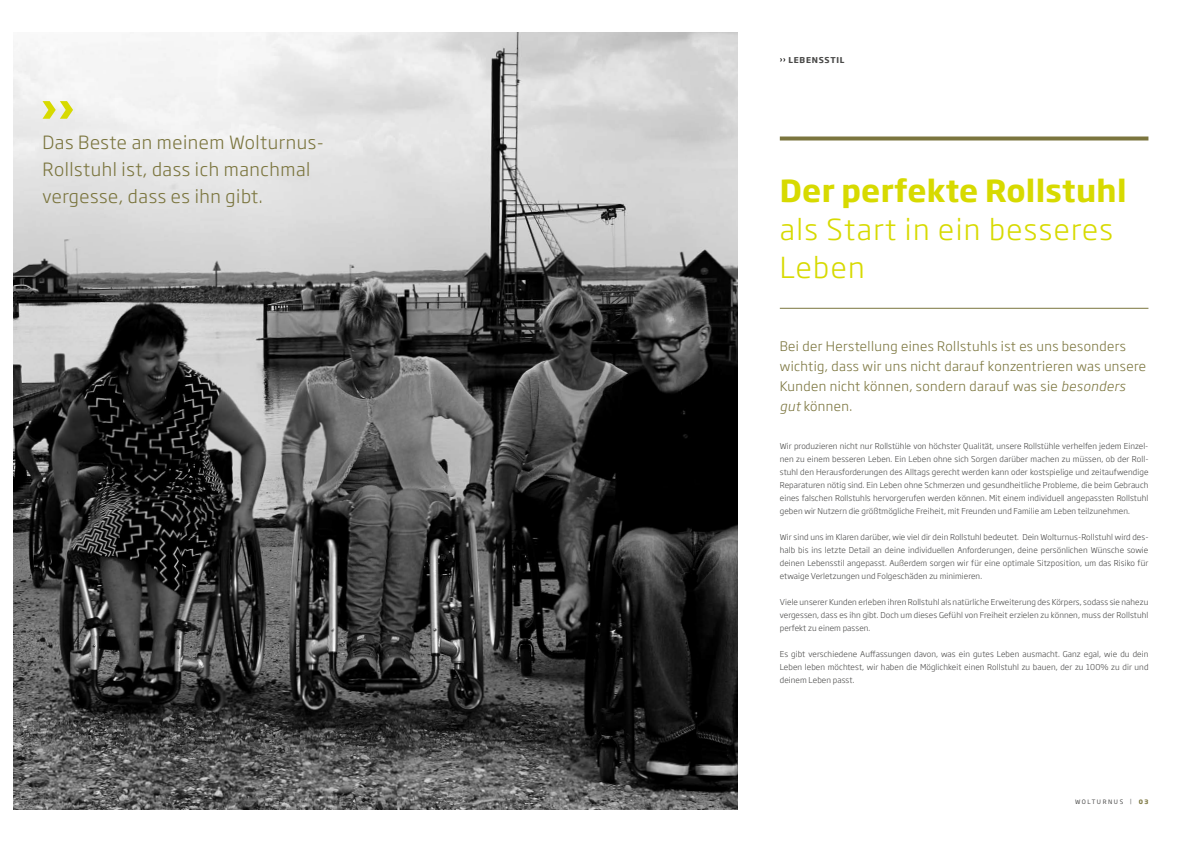
<style>
.page{position:relative;width:1191px;height:842px;background:#fff}
.page>*{position:absolute;margin:0;border:0;box-sizing:border-box;transform-origin:0 0}
.t1{font:700 30px "Soho Gothic Pro";letter-spacing:.01em;color:#d7da00}
.t2{font:300 28.6px/38px "Soho Gothic Pro";letter-spacing:.05em;color:#d7da00}
.t3{font:300 18px/27px "Soho Gothic Pro";letter-spacing:.03em;color:#7b753e}
.t4{font:300 13px/20px "Soho Gothic Pro";letter-spacing:.03em;color:#7b753e}
.t5{font:300 8px/13px "Soho Gothic Pro";letter-spacing:.01em;color:#4a4a49;text-align:justify}
.t6{font:700 8px "Soho Gothic Pro";letter-spacing:.095em;color:#4a4a49}
.t7{font:6px "Soho Gothic Pro";letter-spacing:.265em;color:#4a4a49}
.t8{font:700 6px "Soho Gothic Pro";color:#7b753e}
.s1{font-style:italic}
</style>
<div class="page">
<svg style="left:780px;top:58px;width:5px;height:4px"></svg>
<svg style="left:780px;top:136px;width:368px;height:4px"></svg>
<hr style="left:780px;top:308px;width:368px;height:1px;background:#7b753e">
<img style="left:14px;top:33px;width:723px;height:776px">
<svg style="left:43px;top:101px;width:30px;height:18px"></svg>
<h3 class="t3" style="left:43px;top:128px;width:283px">Das Beste an meinem Wolturnus-<br>Rollstuhl ist, dass ich manchmal vergesse, dass es ihn gibt.</h3>
<p class="t6" style="left:788px;top:54px;width:31px">lEBENSST</p>
<p class="t6" style="left:836px;top:54px;width:9px">IL</p>
<h1 class="t1" style="left:780px;top:167px;width:348px">Der perfekte Rollstuhl</h1>
<h2 class="t2" style="left:780px;top:209px;width:335px">als Start in ein besseres<br>Leben</h2>
<h3 class="t4" style="left:780px;top:335px;width:368px">Bei der Herstellung eines Rollstuhls ist es uns besonders wichtig, dass wir uns nicht darauf konzentrieren was unsere Kunden nicht können, sondern darauf was sie <span class="s1">besonders gut</span> können.</h3>
<p class="t5" style="left:780px;top:439px;width:370px">Wir produzieren nicht nur Rollstühle von höchster Qualität, unsere Rollstühle verhelfen jedem Einzel&shy;nen zu einem besseren Leben. Ein Leben ohne sich Sorgen darüber machen zu müssen, ob der Roll&shy;stuhl den Herausforderungen des Alltags gerecht werden kann oder kostspielige und zeitaufwendige Reparaturen nötig sind. Ein Leben ohne Schmerzen und gesundheitliche Probleme, die beim Gebrauch eines falschen Rollstuhls hervorgerufen werden können. Mit einem individuell angepassten Rollstuhl geben wir Nutzern die größtmögliche Freiheit, mit Freunden und Familie am Leben teilzunehmen.</p>
<p class="t5" style="left:780px;top:530px;width:370px">Wir sind uns im Klaren darüber, wie viel dir dein Rollstuhl bedeutet. Dein Wolturnus-Rollstuhl wird des&shy;halb bis ins letzte Detail an deine individuellen Anforderungen, deine persönlichen Wünsche sowie deinen Lebensstil angepasst. Außerdem sorgen wir für eine optimale Sitzposition, um das Risiko für etwaige Verletzungen und Folgeschäden zu minimieren.</p>
<p class="t5" style="left:780px;top:595px;width:370px">Viele unserer Kunden erleben ihren Rollstuhl als natürliche Erweiterung des Körpers, sodass sie nahezu vergessen, dass es ihn gibt. Doch um dieses Gefühl von Freiheit erzielen zu können, muss der Rollstuhl perfekt zu einem passen.</p>
<p class="t5" style="left:780px;top:647px;width:370px">Es gibt verschiedene Auffassungen davon, was ein gutes Leben ausmacht. Ganz egal, wie du dein Leben leben möchtest, wir haben die Möglichkeit einen Rollstuhl zu bauen, der zu 100% zu dir und deinem Leben passt.</p>
<p class="t7" style="left:1075px;top:797px;width:50px">WOLTURNUS</p>
<p class="t8" style="left:1130px;top:797px;width:20px"><sup>|</sup> 03</p>
</div>
